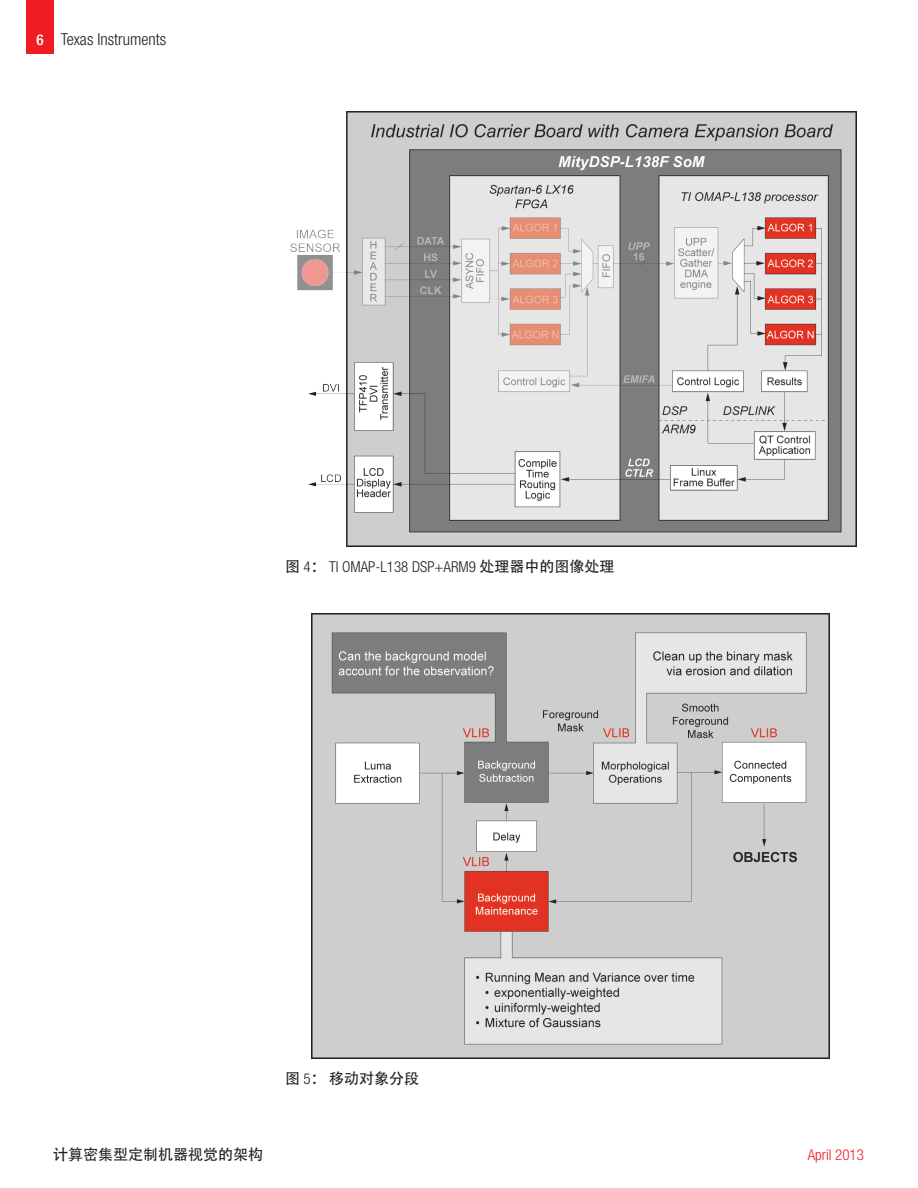
<style>
.page{position:relative;width:918px;height:1188px;background:#fff}
.page>*{position:absolute;margin:0;border:0;box-sizing:border-box;transform-origin:0 0}
.t1{font:300 condensed 16.5px "Helvetica Neue LT Std";color:#231f20}
.t2{font:300 condensed 15px "Helvetica Neue LT Std";color:#231f20}
.t3{font:15px "Adobe Heiti Std";color:#231f20}
.t4{font:300 condensed 15px "Helvetica Neue LT Std";color:#ee1d23}
.s1{font-weight:500;font-size:15px;color:#fff}
.s2{font-family:"Adobe Heiti Std";font-weight:400;font-stretch:normal}
.s3{font-family:"Helvetica Neue LT Std";font-weight:300;font-stretch:condensed}
</style>
<div class="page">
<div style="left:27px;top:0;width:27px;height:54px;background:#ee1d23"></div>
<img style="left:290px;top:111px;width:566px;height:436px">
<img style="left:312px;top:614px;width:518px;height:444px">
<p class="t1" style="left:36px;top:30px;width:131px"><span class="s1">6</span> Texas Instruments</p>
<p class="t2" style="left:285px;top:558px;width:331px"><span class="s2">图</span> 4<span class="s2">：</span> TI OMAP-L138 DSP+ARM9 <span class="s2">处理器中的图像处理</span></p>
<p class="t3" style="left:285px;top:1069px;width:136px">图 <span class="s3">5</span>： 移动对象分段</p>
<p class="t3" style="left:53px;top:1145px;width:211px">计算密集型定制机器视觉的架构</p>
<p class="t4" style="left:808px;top:1146px;width:58px">April 2013</p>
</div>
